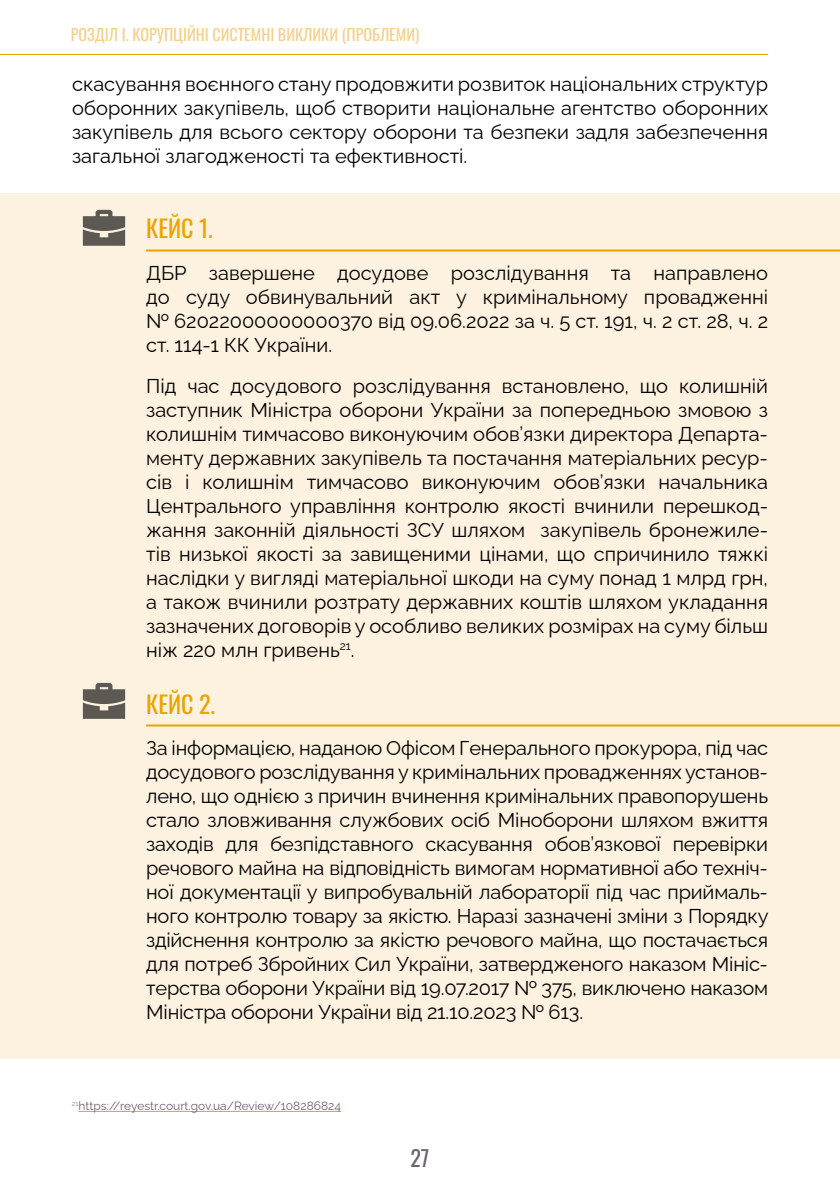
<style>
.page{position:relative;width:840px;height:1191px;background:#fff}
.page>*{position:absolute;margin:0;border:0;box-sizing:border-box;transform-origin:0 0}
.t1{font:24px "Oswald";color:#eba300}
.t2{font:22px "Oswald";color:#69656a}
.t3{font:100 20px/24px "Raleway";color:#000;text-align:justify}
.t4{font:16px "Oswald";color:#f7cf8b}
.t5{font:100 12px "Raleway";color:#69656a}
</style>
<div class="page">
<hr style="left:0;top:54px;width:767px;height:1px;background:#eba300">
<div style="left:0;top:193px;width:839px;height:865px;background:#fdf1e0"></div>
<svg style="left:83px;top:683px;width:42px;height:36px"></svg>
<svg style="left:83px;top:210px;width:42px;height:36px"></svg>
<hr style="left:146px;top:249px;width:693px;height:2px;background:#eba300">
<hr style="left:146px;top:724px;width:693px;height:2px;background:#eba300">
<hr style="left:78px;top:1111px;width:263px;height:1px;background:#eba300">
<p class="t4" style="left:71px;top:20px;width:350px">РОЗДІЛ І. КОРУПЦІЙНІ СИСТЕМНІ ВИКЛИКИ (ПРОБЛЕМИ)</p>
<p class="t3" style="left:72px;top:70px;width:697px">скасування воєнного стану продовжити розвиток національних структур оборонних закупівель, щоб створити національне агентство оборонних закупівель для всього сектору оборони та безпеки задля забезпечення загальної злагодженості та ефективності.</p>
<p class="t1" style="left:146px;top:207px;width:68px">КЕЙС 1.</p>
<p class="t3" style="left:146px;top:258px;width:623px">ДБР завершене досудове розслідування та направлено до суду обвинувальний акт у кримінальному провадженні № 62022000000000370 від 09.06.2022 за ч. 5 ст. 191, ч. 2 ст. 28, ч. 2 ст. 114-1 КК України.</p>
<p class="t3" style="left:146px;top:371px;width:623px">Під час досудового розслідування встановлено, що колишній заступник Міністра оборони України за попередньою змовою з колишнім тимчасово виконуючим обов’язки директора Департа&shy;менту державних закупівель та постачання матеріальних ресур&shy;сів і колишнім тимчасово виконуючим обов’язки начальника Центрального управління контролю якості вчинили перешкод&shy;жання законній діяльності ЗСУ шляхом закупівель бронежиле&shy;тів низької якості за завищеними цінами, що спричинило тяжкі наслідки у вигляді матеріальної шкоди на суму понад 1 млрд грн, а також вчинили розтрату державних коштів шляхом укладання зазначених договорів у особливо великих розмірах на суму більш ніж 220 млн гривень<sup>21</sup>.</p>
<p class="t1" style="left:146px;top:682px;width:70px">КЕЙС 2.</p>
<p class="t3" style="left:146px;top:733px;width:623px">За інформацією, наданою Офісом Генерального прокурора, під час досудового розслідування у кримінальних провадженнях установ&shy;лено, що однією з причин вчинення кримінальних правопорушень стало зловживання службових осіб Міноборони шляхом вжиття заходів для безпідставного скасування обов’язкової перевірки речового майна на відповідність вимогам нормативної або техніч&shy;ної документації у випробувальній лабораторії під час приймаль&shy;ного контролю товару за якістю. Наразі зазначені зміни з Порядку здійснення контролю за якістю речового майна, що постачається для потреб Збройних Сил України, затвердженого наказом Мініс&shy;терства оборони України від 19.07.2017 № 375, виключено наказом Міністра оборони України від 21.10.2023 № 613.</p>
<p class="t5" style="left:72px;top:1096px;width:270px"><sup>21</sup>https://reyestr.court.gov.ua/Review/108286824</p>
<p class="t2" style="left:410px;top:1138px;width:21px">27</p>
</div>
